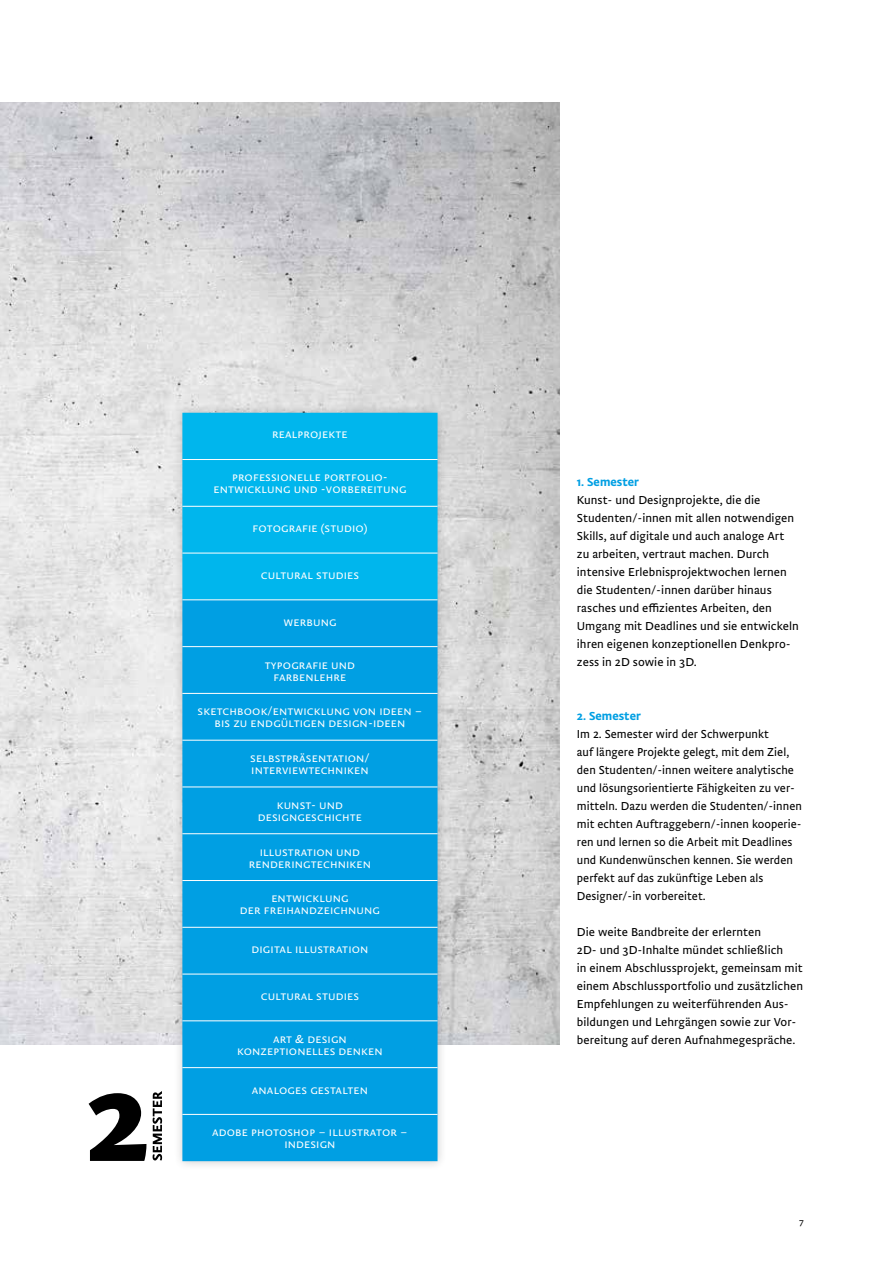
<style>
.page{position:relative;width:893px;height:1263px;background:#fff}
.page>*{position:absolute;margin:0;border:0;box-sizing:border-box;transform-origin:0 0}
.t1{font:300 12px/18px "Brioni Sanst Std";letter-spacing:.005em;color:#000}
.t2{font:300 12px/12px "Brioni Sanst Std";letter-spacing:.01em;color:#fff;text-align:center}
.t3{font:500 12px "Brioni Sanst Std";letter-spacing:.005em;color:#009fe3}
.t4{font:300 9px "Brioni Sanst Std";color:#000}
</style>
<div class="page">
<img style="left:0;top:102px;width:560px;height:942px">
<svg style="left:89px;top:1093px;width:57px;height:68px"></svg>
<svg style="left:153px;top:1091px;width:9px;height:69px"></svg>
<div style="left:173px;top:403px;width:274px;height:768px;background:#000;opacity:.2"></div>
<div style="left:182px;top:413px;width:256px;height:187px;background:#00b6ed"></div>
<div style="left:182px;top:600px;width:256px;height:93px;background:#009fe3"></div>
<div style="left:182px;top:693px;width:256px;height:468px;background:#009fe3"></div>
<hr style="left:182px;top:693px;width:255px;height:1px;background:#fff">
<hr style="left:182px;top:740px;width:255px;height:1px;background:#fff">
<hr style="left:182px;top:786px;width:255px;height:1px;background:#fff">
<hr style="left:182px;top:833px;width:255px;height:1px;background:#fff">
<hr style="left:182px;top:880px;width:255px;height:1px;background:#fff">
<hr style="left:182px;top:927px;width:255px;height:1px;background:#fff">
<hr style="left:182px;top:974px;width:255px;height:1px;background:#fff">
<hr style="left:182px;top:1020px;width:255px;height:1px;background:#fff">
<hr style="left:182px;top:1067px;width:255px;height:1px;background:#fff">
<hr style="left:182px;top:1114px;width:255px;height:1px;background:#fff">
<hr style="left:182px;top:459px;width:255px;height:1px;background:#fff">
<hr style="left:182px;top:506px;width:255px;height:1px;background:#fff">
<hr style="left:182px;top:599px;width:255px;height:1px;background:#fff">
<hr style="left:182px;top:646px;width:255px;height:1px;background:#fff">
<hr style="left:182px;top:553px;width:255px;height:1px;background:#fff">
<p class="t2" style="left:272px;top:428px;width:77px">realprojekte</p>
<p class="t2" style="left:213px;top:471px;width:195px">professionelle portfolio&shy;entwicklung und -vorbereitung</p>
<p class="t2" style="left:253px;top:522px;width:116px">fotografie (studio)</p>
<p class="t2" style="left:261px;top:569px;width:100px">cultural studies</p>
<p class="t2" style="left:283px;top:615px;width:55px">werbung</p>
<p class="t2" style="left:265px;top:658px;width:92px">typografie und farbenlehre</p>
<p class="t2" style="left:198px;top:705px;width:226px">sketchbook/entwicklung von ideen – bis zu endgültigen design-ideen</p>
<p class="t2" style="left:250px;top:751px;width:121px;text-align:left">selbstpräsentation/ interviewtechniken</p>
<p class="t2" style="left:258px;top:798px;width:106px">kunst- und designgeschichte</p>
<p class="t2" style="left:249px;top:845px;width:124px">illustration und renderingtechniken</p>
<p class="t2" style="left:240px;top:892px;width:142px">entwicklung<br>der freihandzeichnung</p>
<p class="t2" style="left:251px;top:943px;width:118px">digital illustration</p>
<p class="t2" style="left:261px;top:990px;width:100px">cultural studies</p>
<p class="t2" style="left:237px;top:1032px;width:147px">art &amp; design konzeptionelles denken</p>
<p class="t2" style="left:252px;top:1083px;width:118px">analoges gestalten</p>
<p class="t2" style="left:212px;top:1126px;width:197px">adobe photoshop – illustrator – indesign</p>
<p class="t3" style="left:577px;top:473px;width:64px">1. Semester</p>
<p class="t1" style="left:577px;top:490px;width:223px">Kunst- und Designprojekte, die die Studenten/-innen mit allen notwendigen Skills, auf digitale und auch analoge Art zu arbeiten, vertraut machen. Durch intensive Erlebnisprojektwochen lernen die Studenten/-innen darüber hinaus rasches und effizientes Arbeiten, den Umgang mit Deadlines und sie entwickeln ihren eigenen konzeptionellen Denkpro&shy;zess in 2D sowie in 3D.</p>
<p class="t3" style="left:577px;top:707px;width:66px">2. Semester</p>
<p class="t1" style="left:577px;top:724px;width:227px">Im 2. Semester wird der Schwerpunkt<br>auf längere Projekte gelegt, mit dem Ziel, den Studenten/-innen weitere analytische und lösungsorientierte Fähigkeiten zu ver&shy;mitteln. Dazu werden die Studenten/-innen mit echten Auftraggebern/-innen kooperie&shy;ren und lernen so die Arbeit mit Deadlines und Kundenwünschen kennen. Sie werden perfekt auf das zukünftige Leben als Designer/-in vorbereitet.</p>
<p class="t1" style="left:577px;top:922px;width:228px">Die weite Bandbreite der erlernten<br>2D- und 3D-Inhalte mündet schließlich<br>in einem Abschlussprojekt, gemeinsam mit einem Abschlussportfolio und zusätzlichen Empfehlungen zu weiterführenden Aus&shy;bildungen und Lehrgängen sowie zur Vor&shy;bereitung auf deren Aufnahmegespräche.</p>
<p class="t4" style="left:799px;top:1216px;width:6px">7</p>
</div>
